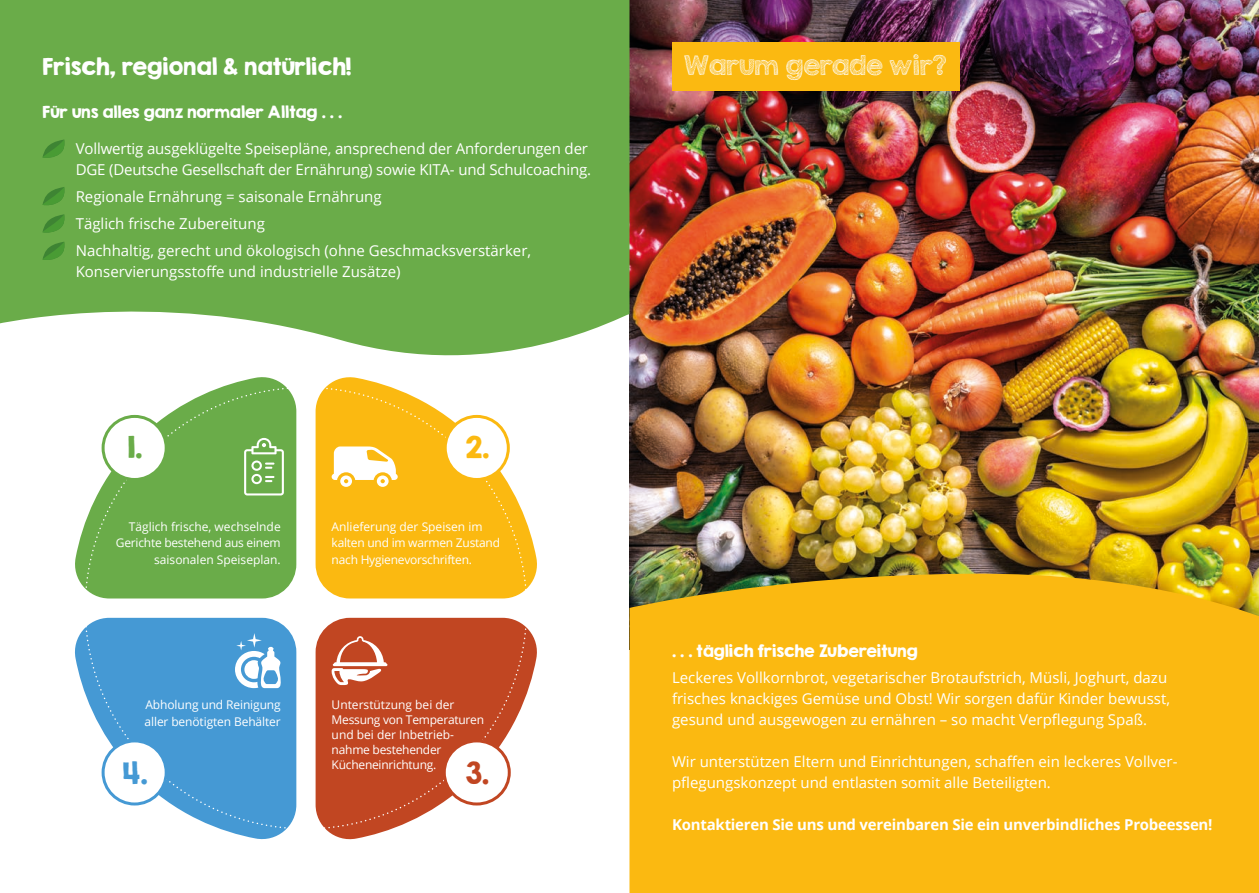
<style>
.page{position:relative;width:1259px;height:893px;background:#fff}
.page>*{position:absolute;margin:0;border:0;box-sizing:border-box;transform-origin:0 0}
.t1{font:27px "KG Second Chances Solid";color:#4599d4}
.t2{font:27px "KG Second Chances Solid";color:#c14622}
.t3{font:27px "KG Second Chances Solid";color:#6aac49}
.t4{font:27px "KG Second Chances Solid";color:#fbb911}
.t5{font:24px "KG Second Chances Sketch";color:#fff}
.t6{font:21px "KG Second Chances Solid";color:#fff}
.t7{font:15px/21px "Open Sans";color:#fff}
.t8{font:700 15px "Open Sans";letter-spacing:-.015em;color:#fff}
.t9{font:15px "KG Second Chances Solid";color:#fff}
.t10{font:12px/16.5px "Open Sans";letter-spacing:-.01em;color:#fff}
</style>
<div class="page">
<img style="left:629px;top:0;width:630px;height:572px">
<div style="left:629px;top:572px;width:630px;height:321px;background:#fbb911"></div>
<svg style="left:0;top:0;width:629px;height:356px;background:#74b155"></svg>
<svg style="left:43px;top:140px;width:22px;height:18px"></svg>
<svg style="left:43px;top:187px;width:22px;height:19px"></svg>
<svg style="left:43px;top:214px;width:22px;height:19px"></svg>
<svg style="left:43px;top:242px;width:22px;height:18px"></svg>
<svg style="left:327px;top:377px;width:210px;height:211px"></svg>
<svg style="left:326px;top:629px;width:211px;height:211px"></svg>
<svg style="left:75px;top:629px;width:210px;height:211px"></svg>
<svg style="left:75px;top:377px;width:210px;height:210px"></svg>
<svg style="left:315px;top:617px;width:213px;height:213px;background:#ca6142"></svg>
<svg style="left:315px;top:386px;width:213px;height:213px;background:#fbc334"></svg>
<svg style="left:84px;top:386px;width:213px;height:213px;background:#80b864"></svg>
<svg style="left:84px;top:617px;width:213px;height:213px;background:#60a8da"></svg>
<div style="left:444px;top:741px;width:65px;height:63px;background:#fff;border-radius:50%"></div>
<div style="left:443px;top:739px;width:68px;height:66px;border:3px solid #c14622;border-radius:50%"></div>
<div style="left:103px;top:741px;width:63px;height:63px;background:#fff;border-radius:50%"></div>
<div style="left:102px;top:739px;width:66px;height:66px;border:3px solid #4599d4;border-radius:50%"></div>
<div style="left:445px;top:416px;width:63px;height:63px;background:#fff;border-radius:50%"></div>
<div style="left:444px;top:415px;width:66px;height:66px;border:3px solid #fbb911;border-radius:50%"></div>
<div style="left:103px;top:416px;width:63px;height:63px;background:#fff;border-radius:50%"></div>
<div style="left:102px;top:415px;width:66px;height:66px;border:3px solid #6aac49;border-radius:50%"></div>
<div style="left:672px;top:43px;width:287px;height:48px;background:#fbb911"></div>
<svg style="left:244px;top:438px;width:40px;height:57px"></svg>
<svg style="left:332px;top:636px;width:55px;height:49px"></svg>
<svg style="left:235px;top:633px;width:47px;height:55px"></svg>
<svg style="left:332px;top:446px;width:66px;height:41px"></svg>
<h3 class="t6" style="left:43px;top:53px;width:310px">Frisch, regional &amp; natürlich!</h3>
<p class="t9" style="left:43px;top:102px;width:301px">Für uns alles ganz normaler Alltag . . .</p>
<p class="t7" style="left:76px;top:138px;width:517px">Vollwertig ausgeklügelte Speisepläne, ansprechend der Anforderungen der<br>DGE (Deutsche Gesellschaft der Ernährung) sowie KITA- und Schulcoaching.</p>
<p class="t7" style="left:76px;top:183px;width:457px;line-height:27px">Regionale Ernährung = saisonale Ernährung<br>Täglich frische Zubereitung<br>Nachhaltig, gerecht und ökologisch (ohne Geschmacksverstärker,</p>
<p class="t7" style="left:76px;top:261px;width:326px">Konservierungsstoffe und industrielle Zusätze)</p>
<h1 class="t3" style="left:128px;top:430px;width:16px">1.</h1>
<h1 class="t4" style="left:466px;top:430px;width:25px">2.</h1>
<p class="t10" style="left:116px;top:518px;width:166px;text-align:right">Täglich frische, wechselnde<br>Gerichte bestehend aus einem saisonalen Speiseplan.</p>
<p class="t10" style="left:332px;top:518px;width:170px">Anlieferung der Speisen im kalten und im warmen Zustand nach Hygienevorschriften.</p>
<p class="t10" style="left:145px;top:696px;width:138px">Abholung und Reinigung aller benötigten Behälter</p>
<p class="t10" style="left:332px;top:697px;width:154px;line-height:15px">Unterstützung bei der<br>Messung von Temperaturen und bei der Inbetrieb&shy;nahme bestehender<br>Kücheneinrichtung.</p>
<h1 class="t1" style="left:123px;top:755px;width:26px">4.</h1>
<h1 class="t2" style="left:466px;top:755px;width:25px">3.</h1>
<h2 class="t5" style="left:684px;top:50px;width:264px">Warum gerade wir?</h2>
<p class="t9" style="left:672px;top:642px;width:247px">. . . täglich frische Zubereitung</p>
<p class="t7" style="left:672px;top:667px;width:499px">Leckeres Vollkornbrot, vegetarischer Brotaufstrich, Müsli, Joghurt, dazu frisches knackiges Gemüse und Obst! Wir sorgen dafür Kinder bewusst, gesund und ausgewogen zu ernähren – so macht Verpflegung Spaß.</p>
<p class="t7" style="left:672px;top:751px;width:507px">Wir unterstützen Eltern und Einrichtungen, schaffen ein leckeres Vollver&shy;pflegungskonzept und entlasten somit alle Beteiligten.</p>
<p class="t8" style="left:672px;top:814px;width:542px">Kontaktieren Sie uns und vereinbaren Sie ein unverbindliches Probeessen!</p>
</div>
